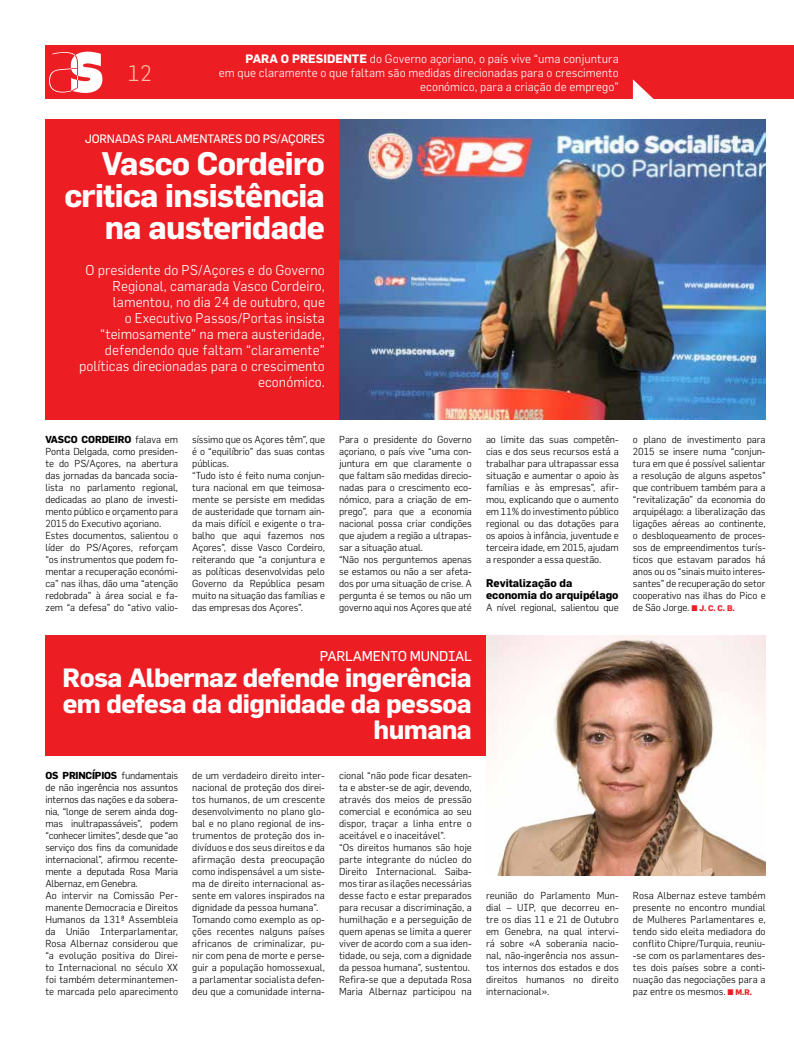
<style>
.page{position:relative;width:794px;height:1049px;background:#fff}
.page>*{position:absolute;margin:0;border:0;box-sizing:border-box;transform-origin:0 0}
.t1{font:700 32px/32px "Flama";letter-spacing:-.02em;color:#fff;text-align:right}
.t2{font:700 26px/26px "Flama";letter-spacing:-.02em;color:#fff;text-align:right}
.t3{font:300 22px "Flama";color:#fbbea7}
.t4{font:300 14px/16px "Flama";color:#fff;text-align:right}
.t5{font:14px "Flama";letter-spacing:-.02em;color:#fff}
.t6{font:300 12px/14px "Flama";color:#fff;text-align:right}
.t7{font:12px "Flama";letter-spacing:-.02em;color:#fff}
.t8{font:700 11px/12px "Flama";color:#000}
.t9{font:300 10px/12px "Flama";letter-spacing:-.01em;color:#000}
.s1{font-weight:700}
.s2{font-weight:700;font-size:8px;color:#ed1d24}
</style>
<div class="page">
<div style="left:45px;top:45px;width:749px;height:54px;background:#ed1d24"></div>
<svg style="left:49px;top:52px;width:53px;height:41px"></svg>
<svg style="left:633px;top:79px;width:21px;height:20px"></svg>
<div style="left:45px;top:119px;width:294px;height:300px;background:#ed1d24"></div>
<div style="left:45px;top:635px;width:441px;height:120px;background:#ed1d24"></div>
<img style="left:339px;top:119px;width:426px;height:300px">
<img style="left:486px;top:635px;width:279px;height:240px">
<h3 class="t3" style="left:128px;top:60px;width:26px">12</h3>
<p class="t6" style="left:219px;top:52px;width:401px"><span class="s1">Para o presidente</span> do Governo açoriano, o país vive “uma conjuntura<br>em que claramente o que faltam são medidas direcionadas para o crescimento económico, para a criação de emprego”</p>
<p class="t7" style="left:85px;top:131px;width:240px">JORNADAS PARLAMENTARES DO PS/AÇO RES</p>
<h1 class="t1" style="left:65px;top:147px;width:262px">Vasco Cordeiro critica insistência na austeridade</h1>
<p class="t4" style="left:79px;top:262px;width:247px">O presidente do PS/Açores e do Governo Regional, camarada Vasco Cordeiro, lamentou, no dia 24 de outubro, que<br>o Executivo Passos/Portas insista “teimosamente” na mera austeridade, defendendo que faltam “claramente” políticas direcionadas para o crescimento económico.</p>
<p class="t9" style="left:45px;top:433px;width:134px"><span class="s1">Vasco Cordeiro</span> falava em<br>Ponta Delgada, como presiden&shy;te do PS/Açores, na abertura das jornadas da bancada socia&shy;lista no parlamento regional, dedicadas ao plano de investi&shy;mento público e orçamento para<br>2015 do Executivo açoriano.<br>Estes documentos, salientou o líder do PS/Açores, reforçam “os instrumentos que podem fo&shy;mentar a recuperação económi&shy;ca” nas ilhas, dão uma “atenção redobrada” à área social e fa&shy;zem “a defesa” do “ativo valio-</p>
<p class="t9" style="left:192px;top:433px;width:134px">síssimo que os Açores têm”, que é o “equilíbrio” das suas contas públicas.<br>“Tudo isto é feito numa conjun&shy;tura nacional em que teimosa&shy;mente se persiste em medidas de austeridade que tornam ain&shy;da mais difícil e exigente o tra&shy;balho que aqui fazemos nos<br>Açores”, disse Vasco Cordeiro, reiterando que “a conjuntura e as políticas desenvolvidas pelo<br>Governo da República pesam muito na situação das famílias e das empresas dos Açores”.</p>
<p class="t9" style="left:339px;top:433px;width:134px">Para o presidente do Governo açoriano, o país vive “uma con&shy;juntura em que claramente o que faltam são medidas direcio&shy;nadas para o crescimento eco&shy;nómico, para a criação de em&shy;prego”, para que a economia nacional possa criar condições que ajudem a região a ultrapas&shy;sar a situação atual.<br>“Não nos perguntemos apenas se estamos ou não a ser afeta&shy;dos por uma situação de crise. A pergunta é se temos ou não um governo aqui nos Açores que até</p>
<p class="t9" style="left:486px;top:433px;width:134px;text-align:justify">ao limite das suas competên&shy;cias e dos seus recursos está a trabalhar para ultrapassar essa situação e aumentar o apoio às famílias e às empresas”, afir&shy;mou, explicando que o aumento em 11% do investimento público regional ou das dotações para os apoios à infância, juventude e terceira idade, em 2015, ajudam a responder a essa questão.</p>
<p class="t8" style="left:486px;top:577px;width:134px">Revitalização da economia do arquipélago</p>
<p class="t9" style="left:486px;top:601px;width:134px">A nível regional, salientou que</p>
<p class="t9" style="left:633px;top:433px;width:134px;text-align:justify">o plano de investimento para 2015 se insere numa “conjun&shy;tura em que é possível salientar a resolução de alguns aspetos” que contribuem também para a “revitalização” da economia do arquipélago: a liberalização das ligações aéreas ao continente, o desbloqueamento de proces&shy;sos de empreendimentos turís&shy;ticos que estavam parados há anos ou os “sinais muito interes&shy;santes” de recuperação do setor cooperativo nas ilhas do Pico e de São Jorge. <span class="s2">^ J. C. C. B.</span></p>
<h3 class="t5" style="left:320px;top:647px;width:70px">PARLAMENTO</h3>
<h3 class="t5" style="left:410px;top:647px;width:47px">MUNDIAL</h3>
<h2 class="t2" style="left:63px;top:663px;width:411px">Rosa Albernaz defende ingerência em defesa da dignidade da pessoa humana</h2>
<p class="t9" style="left:45px;top:769px;width:134px"><span class="s1">Os princípios</span> fundamentais de não ingerência nos assuntos internos das nações e da sobera&shy;nia, “longe de serem ainda dog&shy;mas inultrapassáveis”, podem “conhecer limites”, desde que “ao serviço dos fins da comunidade internacional”, afirmou recente&shy;mente a deputada Rosa Maria<br>Albernaz, em Genebra.<br>Ao intervir na Comissão Per&shy;manente Democracia e Direitos<br>Humanos da 131ª Assembleia da União Interparlamentar,<br>Rosa Albernaz considerou que “a evolução positiva do Direi&shy;to Internacional no século XX foi também determinantemen&shy;te marcada pelo aparecimento</p>
<p class="t9" style="left:192px;top:769px;width:134px">de um verdadeiro direito inter&shy;nacional de proteção dos direi&shy;tos humanos, de um crescente desenvolvimento no plano glo&shy;bal e no plano regional de ins&shy;trumentos de proteção dos in&shy;divíduos e dos seus direitos e da afirmação desta preocupação como indispensável a um siste&shy;ma de direito internacional as&shy;sente em valores inspirados na dignidade da pessoa humana”.<br>Tomando como exemplo as op&shy;ções recentes nalguns países africanos de criminalizar, pu&shy;nir com pena de morte e perse&shy;guir a população homossexual, a parlamentar socialista defen&shy;deu que a comunidade interna-</p>
<p class="t9" style="left:339px;top:769px;width:134px">cional “não pode ficar desaten&shy;ta e abster-se de agir, devendo, através dos meios de pressão comercial e económica ao seu dispor, traçar a linha entre o aceitável e o inaceitável”.<br>“Os direitos humanos são hoje parte integrante do núcleo do<br>Direito Internacional. Saiba&shy;mos tirar as ilações necessárias desse facto e estar preparados para recusar a discriminação, a humilhação e a perseguição de quem apenas se limita a querer viver de acordo com a sua iden&shy;tidade, ou seja, com a dignidade da pessoa humana”, sustentou.<br>Refira-se que a deputada Rosa<br>Maria Albernaz participou na</p>
<p class="t9" style="left:486px;top:889px;width:134px;text-align:justify">reunião do Parlamento M un&shy;dial – UIP, que decorreu en&shy;tre os dias 11 e 21 de Outubro em Genebra, na qual intervi&shy;rá sobre «A soberania nacio&shy;nal, não-ingerência nos assun&shy;tos internos dos estados e dos direitos humanos no direito internacional».</p>
<p class="t9" style="left:633px;top:889px;width:134px;text-align:justify">Rosa Albernaz esteve também presente no encontro mundial de M ulheres Parlamentares e, tendo sido eleita mediadora do conflito Chipre/Turquia, reuniu--se com os parlamentares des&shy;tes dois países sobre a conti&shy;nuação das negociações para a paz entre os mesmos. <span class="s2">^ M.R.</span></p>
</div>
